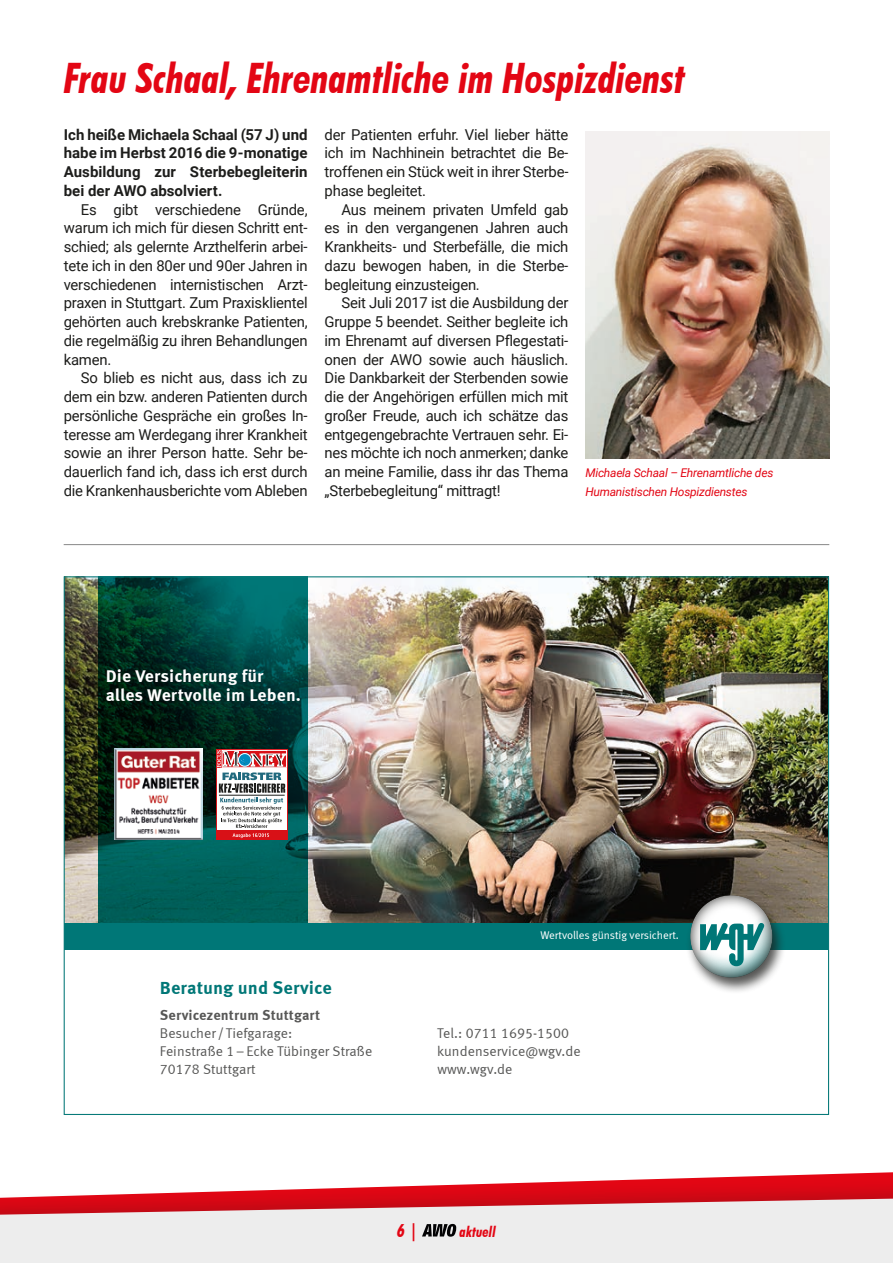
<style>
.page{position:relative;width:893px;height:1263px;background:#fff}
.page>*{position:absolute;margin:0;border:0;box-sizing:border-box;transform-origin:0 0}
.t1{font:italic 700 condensed 42px "Futura BT";letter-spacing:-.005em;color:#e30614}
.t2{font:700 18px "Meta Correspondence";color:#077}
.t3{font:italic 700 condensed 18px "Futura BT";color:#e30614}
.t4{font:700 17.4px/19.8px "Meta Correspondence";color:#fff}
.t5{font:15px/18.8px "Roboto";letter-spacing:-.015em;color:#1d1d1b;text-align:justify}
.t6{font:700 15px/18.8px "Roboto";letter-spacing:.005em;color:#1d1d1b;text-align:justify}
.t7{font:italic 700 condensed 15px "Futura BT";color:#e30614}
.t8{font:14.1px "Meta Correspondence";letter-spacing:.005em;color:#575756}
.t9{font:700 14.1px "Meta Correspondence";letter-spacing:.005em;color:#575756}
.t10{font:italic 12px/18.8px "Roboto";letter-spacing:-.02em;color:#e30614}
.t11{font:11.25px "Meta Correspondence";letter-spacing:-.005em;color:#fff}
</style>
<div class="page">
<img style="left:585px;top:131px;width:244px;height:327px">
<img style="left:66px;top:578px;width:761px;height:345px">
<svg style="left:98px;top:578px;width:210px;height:345px;background:#00463f"></svg>
<div style="left:216px;top:749px;width:72px;height:91px;background:#d81117"></div>
<svg style="left:217px;top:750px;width:70px;height:88px;background:#c4abae"></svg>
<div style="left:238px;top:753px;width:13px;height:13px;border:1px solid #fff;border-radius:50%"></div>
<img style="left:115px;top:749px;width:87px;height:91px">
<div style="left:64px;top:923px;width:764px;height:26px;background:#077"></div>
<div style="left:685px;top:893px;width:101px;height:101px;background:#1d1d1b;opacity:.75"></div>
<div style="left:690px;top:895px;width:85px;height:60px;background:#fff;opacity:.5"></div>
<div style="left:690px;top:909px;width:85px;height:71px;background:#077;opacity:.6"></div>
<svg style="left:700px;top:923px;width:64px;height:43px"></svg>
<div style="left:0;top:1159px;width:893px;height:104px;background:#1d1d1b;opacity:.25"></div>
<svg style="left:0;top:1198px;width:893px;height:65px;background:#e8cecf"></svg>
<svg style="left:422px;top:1224px;width:34px;height:13px"></svg>
<hr style="left:64px;top:544px;width:765px;height:1px;background:#878787">
<h1 class="t1" style="left:64px;top:52px;width:623px">Frau Schaal, Ehrenamtliche im Hospizdienst</h1>
<p class="t6" style="left:64px;top:124px;width:245px">Ich heiße Michaela Schaal (57 J) und habe im Herbst 2016 die 9-monatige Ausbildung zur Sterbebegleiterin bei der AWO absolviert.</p>
<p class="t5" style="left:64px;top:199px;width:245px;text-indent:17px">Es gibt verschiedene Gründe, warum ich mich für diesen Schritt ent&shy;schied; als gelernte Arzthelferin arbei&shy;tete ich in den 80er und 90er Jahren in verschiedenen internistischen Arzt&shy;praxen in Stuttgart. Zum Praxisklientel gehörten auch krebskranke Patienten, die regelmäßig zu ihren Behandlungen kamen.</p>
<p class="t5" style="left:64px;top:368px;width:245px;text-indent:17px">So blieb es nicht aus, dass ich zu dem ein bzw. anderen Patienten durch persönliche Gespräche ein großes In&shy;teresse am Werdegang ihrer Krankheit sowie an ihrer Person hatte. Sehr be&shy;dauerlich fand ich, dass ich erst durch die Krankenhausberichte vom Ableben</p>
<p class="t5" style="left:325px;top:124px;width:245px">der Patienten erfuhr. Viel lieber hätte ich im Nachhinein betrachtet die Be&shy;troffenen ein Stück weit in ihrer Sterbe&shy;phase begleitet.</p>
<p class="t5" style="left:325px;top:199px;width:245px;text-indent:17px">Aus meinem privaten Umfeld gab es in den vergangenen Jahren auch Krankheits- und Sterbefälle, die mich dazu bewogen haben, in die Sterbe&shy;begleitung einzusteigen.</p>
<p class="t5" style="left:325px;top:293px;width:245px;text-indent:17px">Seit Juli 2017 ist die Ausbildung der Gruppe 5 beendet. Seither begleite ich im Ehrenamt auf diversen Pflegestati&shy;onen der AWO sowie auch häuslich.<br>Die Dankbarkeit der Sterbenden sowie die der Angehörigen erfüllen mich mit großer Freude, auch ich schätze das entgegengebrachte Vertrauen sehr. Ei&shy;nes möchte ich noch anmerken; danke an meine Familie, dass ihr das Thema „Sterbebegleitung“ mittragt!</p>
<p class="t10" style="left:585px;top:463px;width:189px">Michaela Schaal – Ehrenamtliche des<br>Humanistischen Hospizdienstes</p>
<p class="t4" style="left:106px;top:665px;width:197px">Die Versicherung für alles Wertvolle im Leben.</p>
<p class="t11" style="left:540px;top:929px;width:140px">Wertvolles günstig versichert.</p>
<p class="t2" style="left:160px;top:977px;width:173px">Beratung und Service</p>
<p class="t9" style="left:160px;top:1007px;width:162px">Servicezentrum Stuttgart</p>
<p class="t8" style="left:160px;top:1025px;width:134px">Besucher / Tiefgarage:</p>
<p class="t8" style="left:437px;top:1025px;width:133px">Tel.: 0711 1695-1500</p>
<p class="t8" style="left:160px;top:1043px;width:214px">Feinstraße 1–Ecke Tübinger Straße</p>
<p class="t8" style="left:437px;top:1043px;width:145px">kundenservice@wgv.de</p>
<p class="t8" style="left:160px;top:1061px;width:97px">70178 Stuttgart</p>
<p class="t8" style="left:437px;top:1061px;width:77px">www.wgv.de</p>
<p class="t3" style="left:397px;top:1219px;width:22px">6 |</p>
<p class="t7" style="left:460px;top:1222px;width:38px">aktuell</p>
</div>
